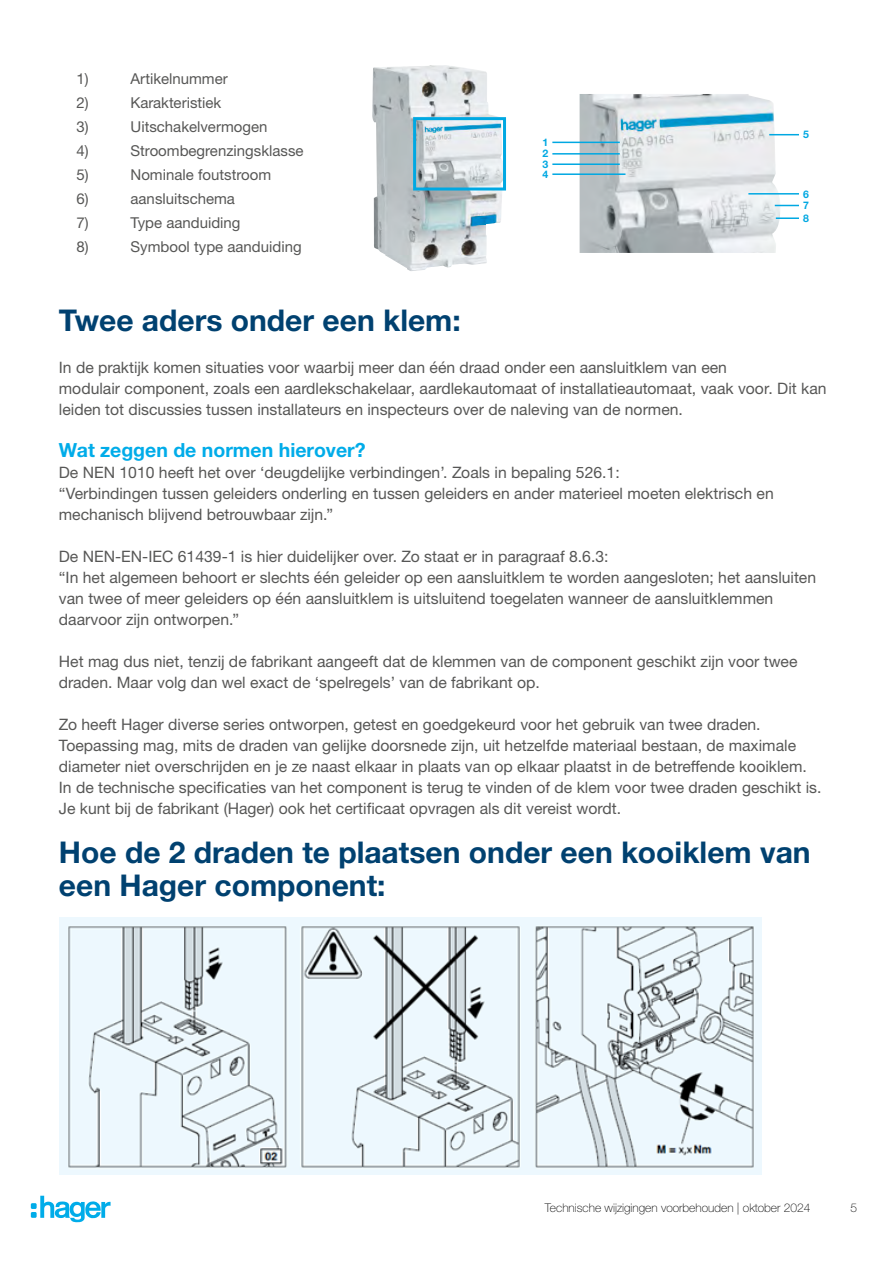
<style>
.page{position:relative;width:893px;height:1263px;background:#fff}
.page>*{position:absolute;margin:0;border:0;box-sizing:border-box;transform-origin:0 0}
.t1{font:700 30px/33px "Helvetica Neue LTW1 G";color:#004170}
.t2{font:700 19.5px "Helvetica Neue LTW1 G";color:#00ace9}
.t3{font:15.75px/21px "Helvetica Neue LTW1 G";color:#575756}
.t4{font:15px "Helvetica Neue LTW1 G";color:#575756}
.t5{font:100 12px "Helvetica Neue LTW1 G";color:#000}
.t6{font:700 10.5px/11.4px "Helvetica Neue LTW1 G";color:#00a8e2}
</style>
<div class="page">
<svg style="left:31px;top:1196px;width:80px;height:27px"></svg>
<img style="left:372px;top:65px;width:133px;height:206px">
<div style="left:413px;top:117px;width:93px;height:73px;border:3px solid #00a8e2"></div>
<img style="left:580px;top:94px;width:201px;height:159px">
<hr style="left:552px;top:142px;width:68px;height:1px;background:#00a8e2">
<hr style="left:552px;top:153px;width:68px;height:2px;background:#00a8e2">
<hr style="left:552px;top:163px;width:68px;height:2px;background:#00a8e2">
<hr style="left:552px;top:173px;width:73px;height:2px;background:#00a8e2">
<hr style="left:769px;top:134px;width:30px;height:1px;background:#00a8e2">
<hr style="left:748px;top:193px;width:51px;height:2px;background:#00a8e2">
<svg style="left:775px;top:205px;width:24px;height:1px"></svg>
<hr style="left:776px;top:217px;width:23px;height:2px;background:#00a8e2">
<img style="left:59px;top:917px;width:702px;height:257px">
<p class="t4" style="left:77px;top:70px;width:14px">1)</p>
<p class="t4" style="left:131px;top:70px;width:99px">Artikelnummer</p>
<p class="t4" style="left:77px;top:94px;width:14px">2)</p>
<p class="t4" style="left:131px;top:94px;width:92px">Karakteristiek</p>
<p class="t4" style="left:77px;top:118px;width:14px">3)</p>
<p class="t4" style="left:131px;top:118px;width:138px">Uitschakelvermogen</p>
<p class="t4" style="left:77px;top:142px;width:14px">4)</p>
<p class="t4" style="left:131px;top:142px;width:175px">Stroombegrenzingsklasse</p>
<p class="t4" style="left:77px;top:166px;width:14px">5)</p>
<p class="t4" style="left:131px;top:166px;width:142px">Nominale foutstroom</p>
<p class="t4" style="left:77px;top:190px;width:14px">6)</p>
<p class="t4" style="left:131px;top:190px;width:106px">aansluitschema</p>
<p class="t4" style="left:77px;top:214px;width:14px">7)</p>
<p class="t4" style="left:131px;top:214px;width:111px">Type aanduiding</p>
<p class="t4" style="left:77px;top:238px;width:14px">8)</p>
<p class="t4" style="left:131px;top:238px;width:173px">Symbool type aanduiding</p>
<p class="t6" style="left:543px;top:136px;width:7px">1<br>2</p>
<p class="t6" style="left:543px;top:159px;width:7px;line-height:10.1px">3<br>4</p>
<p class="t6" style="left:803px;top:129px;width:7px">5</p>
<p class="t6" style="left:803px;top:188px;width:7px">6<br>7</p>
<p class="t6" style="left:803px;top:212px;width:7px">8</p>
<h1 class="t1" style="left:59px;top:303px;width:403px">Twee aders onder een klem:</h1>
<p class="t3" style="left:59px;top:356px;width:769px">In de praktijk komen situaties voor waarbij meer dan één draad onder een aansluitklem van een<br>modulair component, zoals een aardlekschakelaar, aardlekautomaat of installatieautomaat, vaak voor. Dit kan leiden tot discussies tussen installateurs en inspecteurs over de naleving van de normen.</p>
<p class="t2" style="left:59px;top:438px;width:308px">Wat zeggen de normen hierover?</p>
<p class="t3" style="left:59px;top:461px;width:716px">De NEN 1010 heeft het over ‘deugdelijke verbindingen’. Zoals in bepaling 526.1:<br>“Verbindingen tussen geleiders onderling en tussen geleiders en ander materieel moeten elektrisch en mechanisch blijvend betrouwbaar zijn.”</p>
<p class="t3" style="left:59px;top:545px;width:759px">De NEN-EN-IEC 61439-1 is hier duidelijker over. Zo staat er in paragraaf 8.6.3:<br>“In het algemeen behoort er slechts één geleider op een aansluitklem te worden aangesloten; het aansluiten van twee of meer geleiders op één aansluitklem is uitsluitend toegelaten wanneer de aansluitklemmen daarvoor zijn ontworpen.”</p>
<p class="t3" style="left:59px;top:650px;width:740px">Het mag dus niet, tenzij de fabrikant aangeeft dat de klemmen van de component geschikt zijn voor twee draden. Maar volg dan wel exact de ‘spelregels’ van de fabrikant op.</p>
<p class="t3" style="left:59px;top:713px;width:764px">Zo heeft Hager diverse series ontworpen, getest en goedgekeurd voor het gebruik van twee draden.<br>Toepassing mag, mits de draden van gelijke doorsnede zijn, uit hetzelfde materiaal bestaan, de maximale diameter niet overschrijden en je ze naast elkaar in plaats van op elkaar plaatst in de betreffende kooiklem.<br>In de technische specificaties van het component is terug te vinden of de klem voor twee draden geschikt is.<br>Je kunt bij de fabrikant (Hager) ook het certificaat opvragen als dit vereist wordt.</p>
<h1 class="t1" style="left:59px;top:836px;width:753px">Hoe de 2 draden te plaatsen onder een kooiklem van een Hager component:</h1>
<p class="t5" style="left:545px;top:1201px;width:267px">Technische wijzigingen voorbehouden | oktober 2024</p>
<p class="t5" style="left:851px;top:1201px;width:8px">5</p>
</div>
